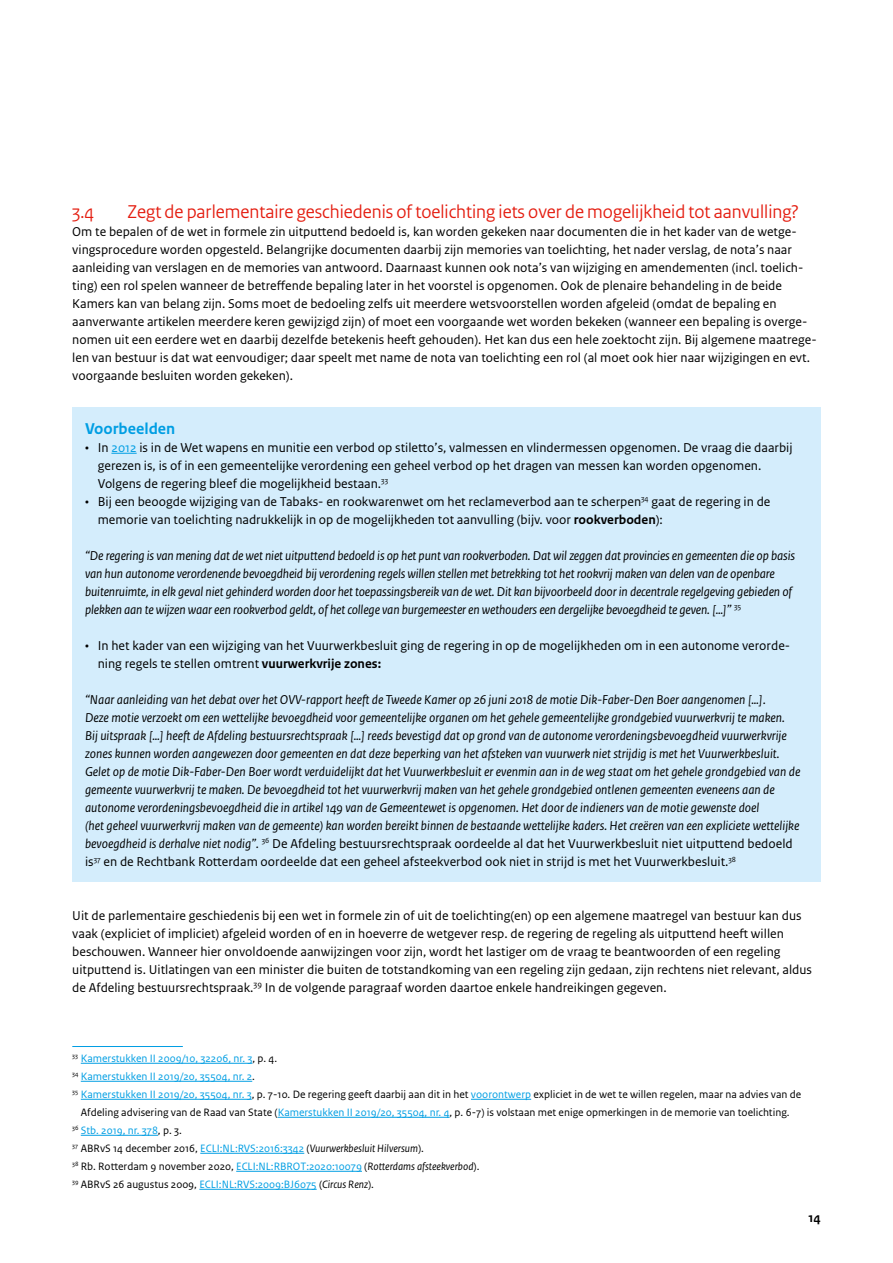
<style>
.page{position:relative;width:893px;height:1263px;background:#fff}
.page>*{position:absolute;margin:0;border:0;box-sizing:border-box;transform-origin:0 0}
.H3_RO_Paragraafkop_S{font:19.5px "Rijksoverheid Sans Heading";color:#e41c0f}
.P_RO_Kop_Sans_kader{font:700 16.5px "Rijksoverheid Sans Text";color:#009ee3}
.P_RO_Broodtekst_Sans{font:13.5px/18px "Rijksoverheid Sans Text";color:#000}
.P_RO_Broodtekst_Sans-2{font:italic 13.5px/18px "Rijksoverheid Sans Text";color:#000}
.t1{font:700 13.5px "Rijksoverheid Sans Text";color:#000}
._14_RO_Voetnoot{font:11.25px/18px "Rijksoverheid Sans Text";color:#000;text-align:center}
._14_RO_Voetnoot-2{font:11.25px "Rijksoverheid Sans Text";color:#009ee3}
._14_RO_Voetnoot-3{font:italic 11.25px "Rijksoverheid Sans Text";color:#000}
.s1{color:#009ee3}
.s2{font-weight:700}
.s3{font-style:normal}
.s4{color:#000}
.s5{font-style:normal;color:#009ee3}
.s6{font-style:italic}
</style>
<div class="page">
<div style="left:72px;top:408px;width:749px;height:42px;background:#d4edfc"></div>
<div style="left:72px;top:428px;width:749px;height:75px;background:#d4edfc"></div>
<svg style="left:111px;top:453px;width:26px;height:1px"></svg>
<div style="left:72px;top:482px;width:749px;height:75px;background:#d4edfc"></div>
<div style="left:72px;top:536px;width:749px;height:93px;background:#d4edfc"></div>
<div style="left:72px;top:626px;width:749px;height:57px;background:#d4edfc"></div>
<div style="left:72px;top:662px;width:749px;height:219px;background:#d4edfc"></div>
<hr style="left:72px;top:1046px;width:111px;height:1px;background:#009ee3">
<hr style="left:81px;top:1063px;width:171px;height:1px;background:#009ee3">
<hr style="left:81px;top:1081px;width:171px;height:1px;background:#009ee3">
<hr style="left:81px;top:1099px;width:171px;height:1px;background:#009ee3">
<hr style="left:471px;top:1099px;width:60px;height:1px;background:#009ee3">
<hr style="left:278px;top:1117px;width:172px;height:1px;background:#009ee3">
<hr style="left:81px;top:1135px;width:77px;height:1px;background:#009ee3">
<hr style="left:200px;top:1153px;width:104px;height:1px;background:#009ee3">
<hr style="left:236px;top:1171px;width:126px;height:1px;background:#009ee3">
<hr style="left:199px;top:1189px;width:118px;height:1px;background:#009ee3">
<h3 class="H3_RO_Paragraafkop_S" style="left:72px;top:200px;width:23px">3.4</h3>
<h3 class="H3_RO_Paragraafkop_S" style="left:128px;top:200px;width:673px">Zegt de parlementaire geschiedenis of toelichting iets over de mogelijkheid tot aanvulling?</h3>
<p class="P_RO_Broodtekst_Sans" style="left:72px;top:223px;width:746px">Om te bepalen of de wet in formele zin uitputtend bedoeld is, kan worden gekeken naar documenten die in het kader van de wetge&shy;vingsprocedure worden opgesteld. Belangrijke documenten daarbij zijn memories van toelichting, het nader verslag, de nota’s naar aanleiding van verslagen en de memories van antwoord. Daarnaast kunnen ook nota’s van wijziging en amendementen (incl. toelich&shy;ting) een rol spelen wanneer de betreffende bepaling later in het voorstel is opgenomen. Ook de plenaire behandeling in de beide Kamers kan van belang zijn. Soms moet de bedoeling zelfs uit meerdere wetsvoorstellen worden afgeleid (omdat de bepaling en aanverwante artikelen meerdere keren gewijzigd zijn) of moet een voorgaande wet worden bekeken (wanneer een bepaling is overge&shy;nomen uit een eerdere wet en daarbij dezelfde betekenis heeft gehouden). Het kan dus een hele zoektocht zijn. Bij algemene maatrege&shy;len van bestuur is dat wat eenvoudiger; daar speelt met name de nota van toelichting een rol (al moet ook hier naar wijzigingen en evt. voorgaande besluiten worden gekeken).</p>
<p class="P_RO_Kop_Sans_kader" style="left:85px;top:419px;width:92px">Voorbeelden</p>
<p class="P_RO_Broodtekst_Sans" style="left:98px;top:439px;width:696px;text-indent:-13px">• In <span class="s1">2012</span> is in de Wet wapens en munitie een verbod op stiletto’s, valmessen en vlindermessen opgenomen. De vraag die daarbij gerezen is, is of in een gemeentelijke verordening een geheel verbod op het dragen van messen kan worden opgenomen.<br>Volgens de regering bleef die mogelijkheid bestaan.<sup>33</sup></p>
<p class="P_RO_Broodtekst_Sans" style="left:98px;top:493px;width:674px;text-indent:-13px">• Bij een beoogde wijziging van de Tabaks- en rookwarenwet om het reclameverbod aan te scherpen<sup>34</sup> gaat de regering in de memorie van toelichting nadrukkelijk in op de mogelijkheden tot aanvulling (bijv. voor <span class="s2">rookverboden</span>):</p>
<p class="P_RO_Broodtekst_Sans-2" style="left:85px;top:547px;width:711px">“De regering is van mening dat de wet niet uitputtend bedoeld is op het punt van rookverboden. Dat wil zeggen dat provincies en gemeenten die op basis van hun autonome verordenende bevoegdheid bij verordening regels willen stellen met betrekking tot het rookvrij maken van delen van de openbare buitenruimte, in elk geval niet gehinderd worden door het toepassingsbereik van de wet. Dit kan bijvoorbeeld door in decentrale regelgeving gebieden of plekken aan te wijzen waar een rookverbod geldt, of het college van burgemeester en wethouders een dergelijke bevoegdheid te geven. […]” <sup>35</sup></p>
<p class="P_RO_Broodtekst_Sans" style="left:98px;top:637px;width:694px;text-indent:-13px">• In het kader van een wijziging van het Vuurwerkbesluit ging de regering in op de mogelijkheden om in een autonome verorde&shy;ning regels te stellen omtrent <span class="s2">vuurwerkvrije zones:</span></p>
<p class="P_RO_Broodtekst_Sans-2" style="left:85px;top:691px;width:717px">“Naar aanleiding van het debat over het OVV-rapport heeft de Tweede Kamer op 26 juni 2018 de motie Dik-Faber-Den Boer aangenomen […].<br>Deze motie verzoekt om een wettelijke bevoegdheid voor gemeentelijke organen om het gehele gemeentelijke grondgebied vuurwerkvrij te maken.<br>Bij uitspraak […] heeft de Afdeling bestuursrechtspraak […] reeds bevestigd dat op grond van de autonome verordeningsbevoegdheid vuurwerkvrije zones kunnen worden aangewezen door gemeenten en dat deze beperking van het afsteken van vuurwerk niet strijdig is met het Vuurwerkbesluit.<br>Gelet op de motie Dik-Faber-Den Boer wordt verduidelijkt dat het Vuurwerkbesluit er evenmin aan in de weg staat om het gehele grondgebied van de gemeente vuurwerkvrij te maken. De bevoegdheid tot het vuurwerkvrij maken van het gehele grondgebied ontlenen gemeenten eveneens aan de autonome verordeningsbevoegdheid die in artikel 149 van de Gemeentewet is opgenomen. Het door de indieners van de motie gewenste doel<br>(het geheel vuurwerkvrij maken van de gemeente) kan worden bereikt binnen de bestaande wettelijke kaders. Het creëren van een expliciete wettelijke bevoegdheid is derhalve niet nodig”. <sup>36</sup> <span class="s3">De Afdeling bestuursrechtspraak oordeelde al dat het Vuurwerkbesluit niet uitputtend bedoeld is</span><sup>37</sup> <span class="s3">en de Rechtbank Rotterdam oordeelde dat een geheel afsteekverbod ook niet in strijd is met het Vuurwerkbesluit.</span><sup>38</sup></p>
<p class="P_RO_Broodtekst_Sans" style="left:72px;top:907px;width:741px">Uit de parlementaire geschiedenis bij een wet in formele zin of uit de toelichting(en) op een algemene maatregel van bestuur kan dus vaak (expliciet of impliciet) afgeleid worden of en in hoeverre de wetgever resp. de regering de regeling als uitputtend heeft willen beschouwen. Wanneer hier onvoldoende aanwijzingen voor zijn, wordt het lastiger om de vraag te beantwoorden of een regeling uitputtend is. Uitlatingen van een minister die buiten de totstandkoming van een regeling zijn gedaan, zijn rechtens niet relevant, aldus de Afdeling bestuursrechtspraak.<sup>39</sup> In de volgende paragraaf worden daartoe enkele handreikingen gegeven.</p>
<p class="_14_RO_Voetnoot-2" style="left:72px;top:1052px;width:206px"><sup>33</sup> Kamerstukken II 2009/10, 32206, nr. 3<span class="s4">, p. 4.</span></p>
<p class="_14_RO_Voetnoot-2" style="left:72px;top:1070px;width:184px"><sup>34</sup> Kamerstukken II 2019/20, 35504, nr. 2<span class="s4">.</span></p>
<p class="_14_RO_Voetnoot" style="left:72px;top:1086px;width:730px"><sup>35</sup> <span class="s1">Kamerstukken II 2019/20, 35504, nr. 3</span>, p. 7-10. De regering geeft daarbij aan dit in het <span class="s1">voorontwerp</span> expliciet in de wet te willen regelen, maar na advies van de<br>Afdeling advisering van de Raad van State (<span class="s1">Kamerstukken II 2019/20, 35504, nr. 4</span>, p. 6-7) is volstaan met enige opmerkingen in de memorie van toelichting.</p>
<p class="_14_RO_Voetnoot-2" style="left:72px;top:1124px;width:111px"><sup>36</sup> Stb. 2019, nr. 378<span class="s4">, p. 3.</span></p>
<p class="_14_RO_Voetnoot-3" style="left:72px;top:1142px;width:353px"><sup>37</sup> <span class="s3">ABRvS 14 december 2016,</span> <span class="s5">ECLI:NL:RVS:2016:3342</span> <span class="s3">(</span>Vuurwerkbesluit Hilversum<span class="s3">).</span></p>
<p class="_14_RO_Voetnoot" style="left:72px;top:1158px;width:409px"><sup>38</sup> Rb. Rotterdam 9 november 2020, <span class="s1">ECLI:NL:RBROT:2020:10079</span> (<span class="s6">Rotterdams afsteekverbod</span>).</p>
<p class="_14_RO_Voetnoot" style="left:72px;top:1176px;width:303px"><sup>39</sup> ABRvS 26 augustus 2009, <span class="s1">ECLI:NL:RVS:2009:BJ6075</span> (<span class="s6">Circus Renz</span>).</p>
<p class="t1" style="left:808px;top:1209px;width:14px">14</p>
</div>
